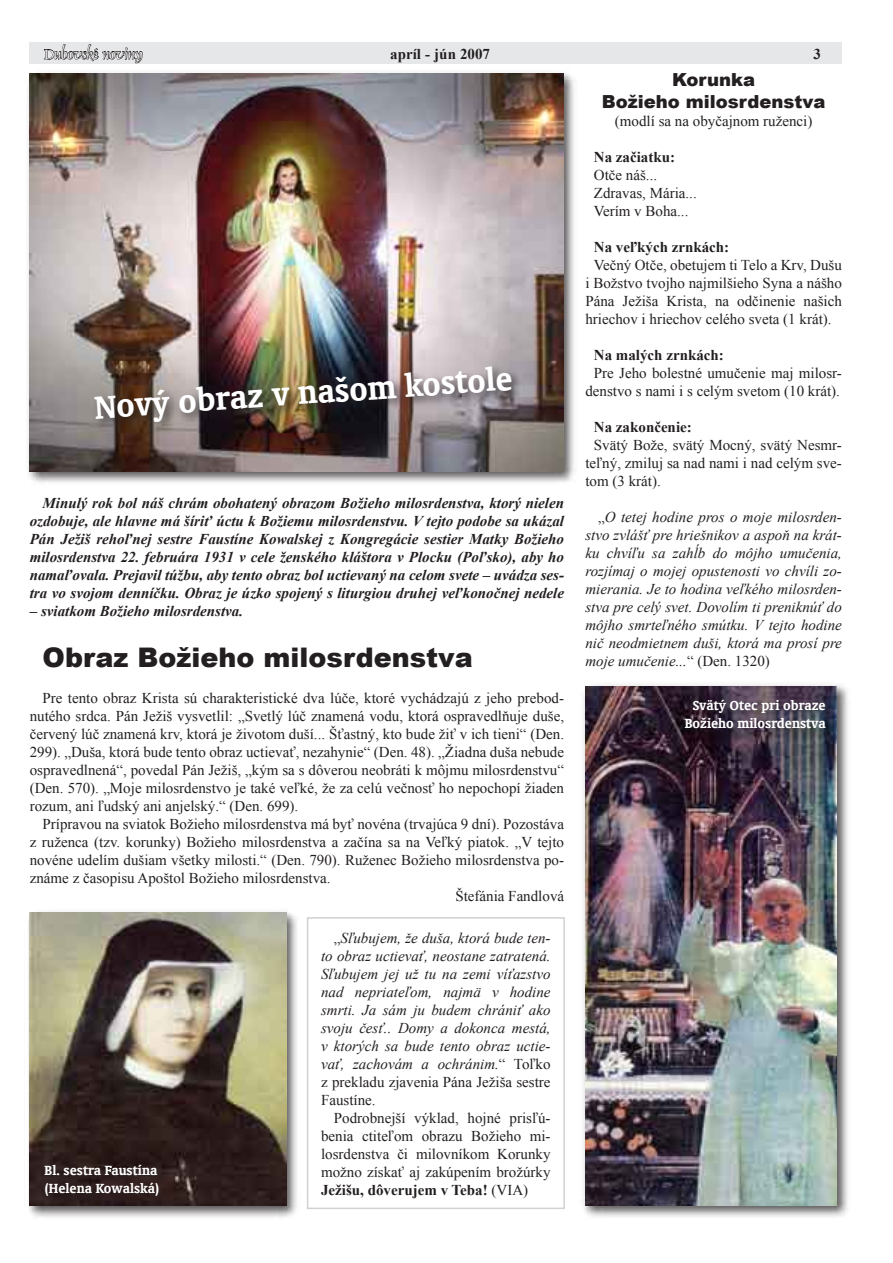
<style>
.page{position:relative;width:893px;height:1263px;background:#fff}
.page>*{position:absolute;margin:0;border:0;box-sizing:border-box;transform-origin:0 0}
.t1{font:36px "Oranda AT Bold";color:#fff}
.t2{font:900 27px "Arial";color:#231f20}
.t3{font:900 18px/21.6px "Arial";color:#231f20;text-align:center}
.t4{font:15px/18px "Times New Roman";color:#231f20;text-align:justify}
.t5{font:italic 15px/18px "Times New Roman";color:#231f20;text-align:justify}
.t6{font:italic 700 15px/18px "Times New Roman";color:#231f20;text-align:justify}
.t7{font:700 15px "Times New Roman";color:#231f20}
.t8{font:15px/18px "Oranda AT Bold";color:#fff}
.t9{font:15px "Dauphin Plain";color:#fff}
.s1{font-style:normal}
.s2{font-weight:700}
</style>
<div class="page">
<div style="left:30px;top:43px;width:812px;height:21px;background:#e6e7e9"></div>
<svg style="left:44px;top:42px;width:99px;height:21px"></svg>
<div style="left:24px;top:68px;width:553px;height:417px;background:#231f20;opacity:.75"></div>
<img style="left:30px;top:74px;width:533px;height:397px">
<div style="left:90px;top:361px;width:435px;height:74px;background:#231f20;opacity:.75"></div>
<div style="left:580px;top:680px;width:271px;height:539px;background:#231f20;opacity:.75"></div>
<img style="left:585px;top:686px;width:252px;height:519px">
<div style="left:24px;top:907px;width:277px;height:313px;background:#231f20;opacity:.75"></div>
<img style="left:30px;top:913px;width:256px;height:292px">
<div style="left:40px;top:1159px;width:132px;height:48px;background:#2d1e1d"></div>
<div style="left:307px;top:917px;width:258px;height:292px;border:2px solid #d1d2d4"></div>
<div style="left:680px;top:695px;width:158px;height:47px;background:#231f20;opacity:.75"></div>
<p class="t9" style="left:44px;top:45px;width:100px">Dubovské noviny</p>
<p class="t7" style="left:390px;top:43px;width:101px">apríl - jún 2007</p>
<p class="t7" style="left:813px;top:43px;width:9px">3</p>
<h1 class="t1" style="left:93px;top:388px;width:420px;rotate:-4deg">Nový obraz v našom kostole</h1>
<p class="t6" style="left:30px;top:494px;width:536px;text-indent:13px">Minulý rok bol náš chrám obohatený obrazom Božieho milosrdenstva, ktorý nielen ozdobuje, ale hlavne má šíriť úctu k Božiemu milosrdenstvu. V tejto podobe sa ukázal Pán Ježiš rehoľnej sestre Faustíne Kowalskej z Kongregácie sestier Matky Božieho milosrdenstva 22. februára 1931 v cele ženského kláštora v Plocku (Poľsko), aby ho namaľovala. Prejavil túžbu, aby tento obraz bol uctievaný na celom svete – uvádza ses&shy;tra vo svojom denníčku. Obraz je úzko spojený s liturgiou druhej veľkonočnej nedele</p>
<p class="t6" style="left:30px;top:602px;width:215px">– sviatkom Božieho milosrdenstva.</p>
<h2 class="t2" style="left:43px;top:637px;width:432px">Obraz Božieho milosrdenstva</h2>
<p class="t4" style="left:30px;top:688px;width:536px;text-indent:13px">Pre tento obraz Krista sú charakteristické dva lúče, ktoré vychádzajú z jeho prebod&shy;nutého srdca. Pán Ježiš vysvetlil: „Svetlý lúč znamená vodu, ktorá ospravedlňuje duše, červený lúč znamená krv, ktorá je životom duší... Šťastný, kto bude žiť v ich tieni“ (Den.<br>299). „Duša, ktorá bude tento obraz uctievať, nezahynie“ (Den. 48). „Žiadna duša nebude ospravedlnená“, povedal Pán Ježiš, „kým sa s dôverou neobráti k môjmu milosrdenstvu“ (Den. 570). „Moje milosrdenstvo je také veľké, že za celú večnosť ho nepochopí žiaden rozum, ani ľudský ani anjelský.“ (Den. 699).</p>
<p class="t4" style="left:43px;top:814px;width:523px">Prípravou na sviatok Božieho milosrdenstva má byť novéna (trvajúca 9 dní). Pozostáva</p>
<p class="t4" style="left:30px;top:832px;width:536px">z ruženca (tzv. korunky) Božieho milosrdenstva a začína sa na Veľký piatok. „V tejto</p>
<p class="t4" style="left:30px;top:850px;width:536px">novéne udelím dušiam všetky milosti.“ (Den. 790). Ruženec Božieho milosrdenstva po-</p>
<p class="t4" style="left:30px;top:868px;width:302px">známe z časopisu Apoštol Božieho milosrdenstva.</p>
<p class="t4" style="left:455px;top:886px;width:110px">Štefánia Fandlová</p>
<p class="t8" style="left:45px;top:1161px;width:116px">Bl. sestra Faustína (Helena Kowalská)</p>
<p class="t5" style="left:321px;top:928px;width:231px;text-indent:13px"><span class="s1">„</span>Sľubujem, že duša, ktorá bude ten&shy;to obraz uctievať, neostane zatratená.<br>Sľubujem jej už tu na zemi víťazstvo nad nepriateľom, najmä v hodine smrti. Ja sám ju budem chrániť ako svoju česť.. Domy a dokonca mestá, v ktorých sa bude tento obraz uctie&shy;vať, zachovám a ochránim.<span class="s1">“ Toľko z prekladu zjavenia Pána Ježiša sestre Faustíne.</span></p>
<p class="t4" style="left:321px;top:1108px;width:231px;text-indent:13px">Podrobnejší výklad, hojné prisľú&shy;benia ctiteľom obrazu Božieho mi&shy;losrdenstva či milovníkom Korunky možno získať aj zakúpením brožúrky <span class="s2">Ježišu, dôverujem v Teba!</span> (VIA)</p>
<p class="t3" style="left:602px;top:69px;width:225px">Korunka<br>Božieho milosrdenstva</p>
<p class="t4" style="left:615px;top:112px;width:199px">(modlí sa na obyčajnom ruženci)</p>
<p class="t7" style="left:594px;top:147px;width:83px">Na začiatku:</p>
<p class="t4" style="left:594px;top:166px;width:104px;text-align:left">Otče náš...<br>Zdravas, Mária...<br>Verím v Boha...</p>
<p class="t7" style="left:594px;top:237px;width:137px">Na veľkých zrnkách:</p>
<p class="t4" style="left:585px;top:256px;width:258px;text-indent:9px">Večný Otče, obetujem ti Telo a Krv, Dušu i Božstvo tvojho najmilšieho Syna a nášho Pána Ježiša Krista, na odčinenie našich hriechov i hriechov celého sveta (1 krát).</p>
<p class="t7" style="left:594px;top:345px;width:131px">Na malých zrnkách:</p>
<p class="t4" style="left:585px;top:364px;width:258px;text-align:center">Pre Jeho bolestné umučenie maj milosr&shy;denstvo s nami i s celým svetom (10 krát).</p>
<p class="t7" style="left:594px;top:417px;width:99px">Na zakončenie:</p>
<p class="t4" style="left:585px;top:436px;width:258px;text-indent:9px">Svätý Bože, svätý Mocný, svätý Nesmr&shy;teľný, zmiluj sa nad nami i nad celým sve&shy;tom (3 krát).</p>
<p class="t5" style="left:585px;top:508px;width:258px;text-indent:13px"><span class="s1">„</span>O tetej hodine pros o moje milosrden&shy;stvo zvlášť pre hriešnikov a aspoň na krát&shy;ku chvíľu sa zahĺb do môjho umučenia, rozjímaj o mojej opustenosti vo chvíli zo&shy;mierania. Je to hodina veľkého milosrden&shy;stva pre celý svet. Dovolím ti preniknúť do môjho smrteľného smútku. V tejto hodine nič neodmietnem duši, ktorá ma prosí pre moje umučenie...<span class="s1">“ (Den. 1320)</span></p>
<p class="t8" style="left:685px;top:697px;width:143px;text-align:center">Svätý Otec pri obraze<br>Božieho milosrdenstva</p>
</div>
